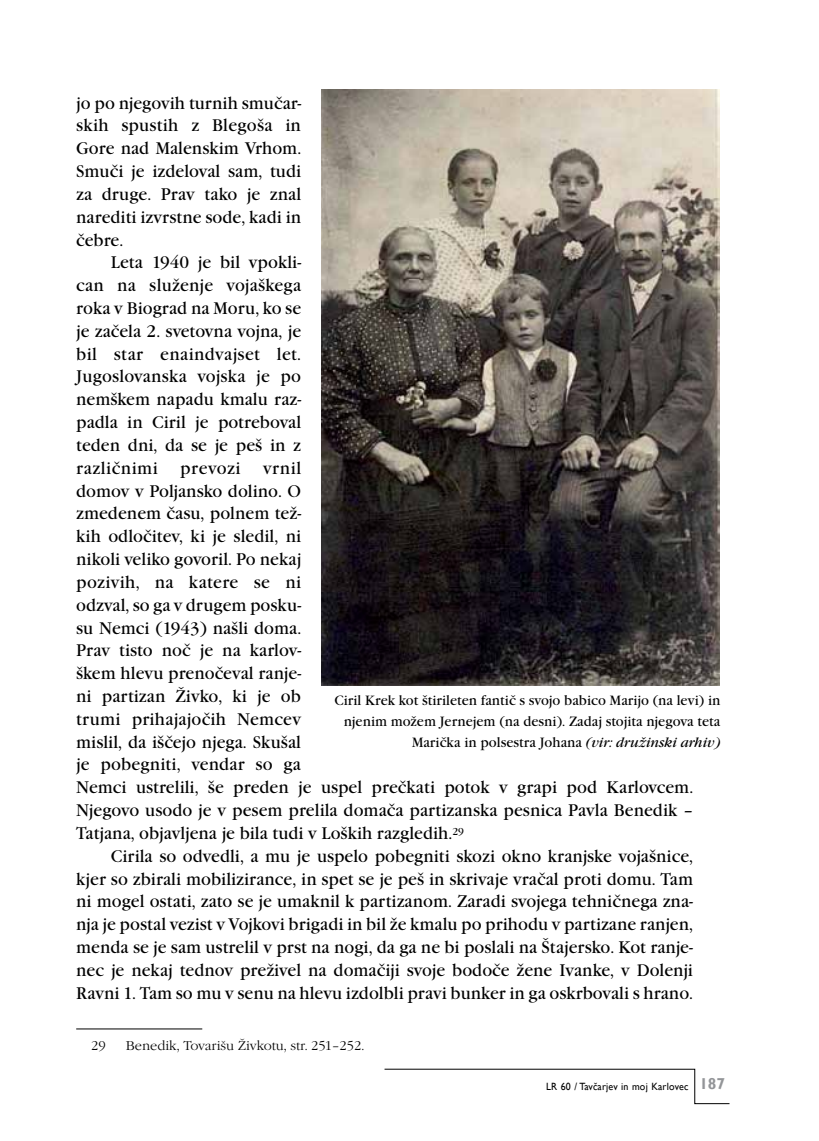
<style>
.page{position:relative;width:819px;height:1141px;background:#fff}
.page>*{position:absolute;margin:0;border:0;box-sizing:border-box;transform-origin:0 0}
.t1{font:17.5px/22.8px "Garamond Itc TEE";color:#000;text-align:justify;scale:.95 1}
.t2{font:17.5px "Garamond Itc TEE";letter-spacing:.03em;color:#000;scale:.95 1}
.t3{font:14px/21px "Garamond Itc TEE";color:#000;text-align:right;scale:.95 1}
.t4{font:13.12px "Garamond Itc TEE Ligh";color:#000}
.t5{font:10.5px "Gill Sans";letter-spacing:.02em;color:#000;scale:.95 1}
.s1{font-style:italic}
.s2{font-weight:700;font-size:15.75px;color:#939598}
</style>
<div class="page">
<svg style="left:384px;top:1069px;width:346px;height:35px"></svg>
<hr style="left:76px;top:1029px;width:126px;height:1px;background:#000">
<img style="left:321px;top:89px;width:398px;height:597px">
<p class="t1" style="left:76px;top:92px;width:238px">jo po njegovih turnih smučar&shy;skih spustih z Blegoša in Gore nad Malenskim Vrhom.<br>Smuči je izdeloval sam, tudi za druge. Prav tako je znal narediti izvrstne sode, kadi in čebre.</p>
<p class="t1" style="left:76px;top:251px;width:238px;text-indent:35px">Leta 1940 je bil vpokli&shy;can na služenje vojaškega roka v Biograd na Moru, ko se je začela 2. svetovna vojna, je bil star enaindvajset let.<br>Jugoslovanska vojska je po nemškem napadu kmalu raz&shy;padla in Ciril je potreboval teden dni, da se je peš in z različnimi</p>
<p class="t1" style="left:76px;top:457px;width:651px;text-align:left;text-indent:187px">vrnil<br>domov v Poljansko dolino. O<br>zmedenem času, polnem tež-<br>kih odločitev, ki je sledil, ni<br>nikoli veliko govoril. Po nekaj<br>pozivih, na katere se ni<br>odzval, so ga v drugem posku-<br>su Nemci (1943) našli doma.<br>Prav tisto noč je na karlov-<br>škem hlevu prenočeval ranje-<br>ni partizan Živko, ki je ob<br>trumi prihajajočih Nemcev<br>mislil, da iščejo njega. Skušal<br>je pobegniti, vendar so ga<br>Nemci ustrelili, še preden je uspel prečkati potok v grapi pod Karlovcem.<br>Njegovo usodo je v pesem prelila domača partizanska pesnica Pavla Benedik – Tatjana, objavljena je bila tudi v Loških razgledih.<sup>29</sup></p>
<p class="t1" style="left:76px;top:845px;width:651px;text-indent:35px">Cirila so odvedli, a mu je uspelo pobegniti skozi okno kranjske vojašnice, kjer so zbirali mobilizirance, in spet se je peš in skrivaje vračal proti domu. Tam ni mogel ostati, zato se je umaknil k partizanom. Zaradi svojega tehničnega zna&shy;nja je postal vezist v Vojkovi brigadi in bil že kmalu po prihodu v partizane ranjen, menda se je sam ustrelil v prst na nogi, da ga ne bi poslali na Štajersko. Kot ranje&shy;nec je nekaj tednov preživel na domačiji svoje bodoče žene Ivanke, v Dolenji Ravni 1. Tam so mu v senu na hlevu izdolbli pravi bunker in ga oskrbovali s hrano.</p>
<p class="t4" style="left:91px;top:1038px;width:16px">29</p>
<p class="t4" style="left:126px;top:1038px;width:240px">Benedik, Tovarišu Živkotu, str. 251–252.</p>
<p class="t2" style="left:180px;top:458px;width:65px">prevozi</p>
<p class="t3" style="left:334px;top:690px;width:408px">Ciril Krek kot štirileten fantič s svojo babico Marijo (na levi) in njenim možem Jernejem (na desni). Zadaj stojita njegova teta<br>Marička in polsestra Johana <span class="s1">(vir: družinski arhiv)</span></p>
<p class="t5" style="left:546px;top:1080px;width:190px">LR 60 / Tavčarjev in moj Karlovec <span class="s2">187</span></p>
</div>
